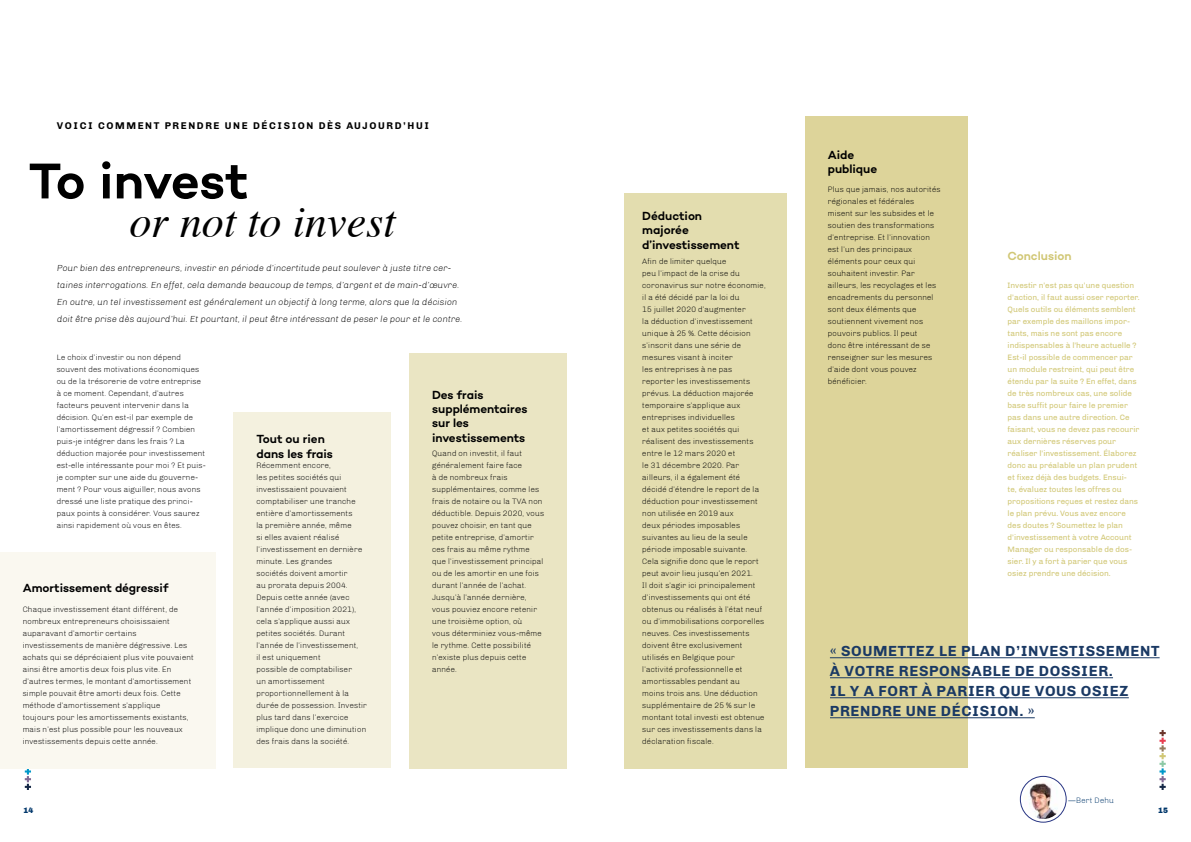
<style>
.page{position:relative;width:1191px;height:842px;background:#fff}
.page>*{position:absolute;margin:0;border:0;box-sizing:border-box;transform-origin:0 0}
.t1{font:600 51.2px "Campton";letter-spacing:-.015em;color:#000}
.t2{font:italic 44.1px "Times";color:#000}
.t3{font:700 15px/20px "Chivo";letter-spacing:.04em;color:#1a3964}
.t4{font:600 12px/14.4px "Campton";letter-spacing:-.005em;color:#000}
.t5{font:600 12px "Campton";letter-spacing:-.005em;color:#d1c775}
.t6{font:700 10px "Chivo";letter-spacing:.16em;color:#000}
.t7{font:italic 300 9px/17px "Chivo";color:#000}
.t8{font:300 8px/12px "Chivo";color:#000}
.t9{font:8px/12px "Chivo";color:#d1c775}
.t10{font:300 8px "Chivo";color:#00376b}
.t11{font:900 8px "Chivo";color:#00376b}
</style>
<div class="page">
<svg style="left:25px;top:768px;width:6px;height:22px"></svg>
<svg style="left:1159px;top:730px;width:6px;height:60px"></svg>
<div style="left:1020px;top:776px;width:46px;height:46px;border:1px solid #283583;border-radius:50%"></div>
<img style="left:1023px;top:779px;width:40px;height:40px;border-radius:20px">
<div style="left:0;top:552px;width:215px;height:216px;background:#faf8f0"></div>
<div style="left:234px;top:412px;width:157px;height:356px;background:#f4f1df"></div>
<div style="left:409px;top:353px;width:157px;height:415px;background:#eae5c3"></div>
<div style="left:624px;top:193px;width:162px;height:575px;background:#e3ddaf"></div>
<div style="left:805px;top:116px;width:162px;height:652px;background:#ddd49a"></div>
<hr style="left:830px;top:657px;width:329px;height:1px;background:#1a3964">
<hr style="left:830px;top:677px;width:283px;height:1px;background:#1a3964">
<hr style="left:830px;top:697px;width:298px;height:1px;background:#1a3964">
<hr style="left:830px;top:717px;width:204px;height:1px;background:#1a3964">
<p class="t6" style="left:57px;top:120px;width:374px">VOICI COMMENT PRENDRE UNE DÉCISION DÈS AUJOURD’HUI</p>
<h1 class="t1" style="left:28px;top:148px;width:222px">To invest</h1>
<h2 class="t2" style="left:130px;top:184px;width:268px">or not to invest</h2>
<p class="t7" style="left:57px;top:260px;width:407px">Pour bien des entrepreneurs, investir en période d’incertitude peut soulever à juste titre cer&shy;taines interrogations. En effet, cela demande beaucoup de temps, d’argent et de main-d’œuvre.<br>En outre, un tel investissement est généralement un objectif à long terme, alors que la décision doit être prise dès aujourd’hui. Et pourtant, il peut être intéressant de peser le pour et le contre.</p>
<p class="t8" style="left:57px;top:351px;width:151px">Le choix d’investir ou non dépend souvent des motivations économiques ou de la trésorerie de votre entreprise à ce moment. Cependant, d’autres facteurs peuvent intervenir dans la décision. Qu’en est-il par exemple de l’amortissement dégressif ? Combien puis-je intégrer dans les frais ? La déduction majorée pour investissement est-elle intéressante pour moi ? Et puis&shy;je compter sur une aide du gouverne&shy;ment ? Pour vous aiguiller, nous avons dressé une liste pratique des princi&shy;paux points à considérer. Vous saurez ainsi rapidement où vous en êtes.</p>
<h3 class="t4" style="left:432px;top:387px;width:97px">Des frais supplémentaires sur les investissements</h3>
<p class="t8" style="left:432px;top:447px;width:114px">Quand on investit, il faut généralement faire face<br>à de nombreux frais supplémentaires, comme les frais de notaire ou la TVA non déductible. Depuis 2020, vous pouvez choisir, en tant que petite entreprise, d’amortir ces frais au même rythme que l’investissement principal ou de les amortir en une fois durant l’année de l’achat.<br>Jusqu’à l’année dernière, vous pouviez encore retenir une troisième option, où<br>vous déterminiez vous-même le rythme. Cette possibilité n’existe plus depuis cette année.</p>
<h3 class="t4" style="left:256px;top:432px;width:78px">Tout ou rien dans les frais</h3>
<p class="t8" style="left:256px;top:459px;width:112px">Récemment encore,<br>les petites sociétés qui investissaient pouvaient comptabiliser une tranche entière d’amortissements<br>la première année, même<br>si elles avaient réalisé l’investissement en dernière minute. Les grandes<br>sociétés doivent amortir<br>au prorata depuis 2004.<br>Depuis cette année (avec l’année d’imposition 2021), cela s’applique aussi aux petites sociétés. Durant l’année de l’investissement,<br>il est uniquement<br>possible de comptabiliser<br>un amortissement proportionnellement à la durée de possession. Investir plus tard dans l’exercice implique donc une diminution des frais dans la société.</p>
<h3 class="t4" style="left:23px;top:580px;width:147px">Amortissement dégressif</h3>
<p class="t8" style="left:23px;top:603px;width:173px">Chaque investissement étant différent, de nombreux entrepreneurs choisissaient auparavant d’amortir certains investissements de manière dégressive. Les achats qui se dépréciaient plus vite pouvaient ainsi être amortis deux fois plus vite. En d’autres termes, le montant d’amortissement simple pouvait être amorti deux fois. Cette méthode d’amortissement s’applique toujours pour les amortissements existants, mais n’est plus possible pour les nouveaux investissements depuis cette année.</p>
<p class="t11" style="left:23px;top:806px;width:11px">14</p>
<h3 class="t4" style="left:642px;top:208px;width:99px">Déduction majorée d’investissement</h3>
<p class="t8" style="left:642px;top:255px;width:125px">Afin de limiter quelque<br>peu l’impact de la crise du coronavirus sur notre économie, il a été décidé par la loi du<br>15 juillet 2020 d’augmenter<br>la déduction d’investissement unique à 25 %. Cette décision s’inscrit dans une série de mesures visant à inciter<br>les entreprises à ne pas reporter les investissements prévus. La déduction majorée temporaire s’applique aux entreprises individuelles<br>et aux petites sociétés qui réalisent des investissements entre le 12 mars 2020 et<br>le 31 décembre 2020. Par ailleurs, il a également été décidé d’étendre le report de la déduction pour investissement non utilisée en 2019 aux<br>deux périodes imposables suivantes au lieu de la seule période imposable suivante.<br>Cela signifie donc que le report peut avoir lieu jusqu’en 2021.<br>Il doit s’agir ici principalement d’investissements qui ont été obtenus ou réalisés à l’état neuf ou d’immobilisations corporelles neuves. Ces investissements doivent être exclusivement utilisés en Belgique pour l’activité professionnelle et amortissables pendant au<br>moins trois ans. Une déduction supplémentaire de 25 % sur le montant total investi est obtenue sur ces investissements dans la déclaration fiscale.</p>
<h3 class="t4" style="left:828px;top:147px;width:51px">Aide publique</h3>
<p class="t8" style="left:828px;top:183px;width:114px">Plus que jamais, nos autorités régionales et fédérales misent sur les subsides et le soutien des transformations d’entreprise. Et l’innovation est l’un des principaux éléments pour ceux qui souhaitent investir. Par ailleurs, les recyclages et les encadrements du personnel sont deux éléments que soutiennent vivement nos pouvoirs publics. Il peut<br>donc être intéressant de se renseigner sur les mesures d’aide dont vous pouvez bénéficier.</p>
<h3 class="t5" style="left:1007px;top:249px;width:65px">Conclusion</h3>
<p class="t9" style="left:1007px;top:279px;width:134px">Investir n’est pas qu’une question d’action, il faut aussi oser reporter.<br>Quels outils ou éléments semblent par exemple des maillons impor&shy;tants, mais ne sont pas encore indispensables à l’heure actuelle ?<br>Est-il possible de commencer par un module restreint, qui peut être étendu par la suite ? En effet, dans de très nombreux cas, une solide base suffit pour faire le premier pas dans une autre direction. Ce faisant, vous ne devez pas recourir aux dernières réserves pour réaliser l’investissement. Élaborez donc au préalable un plan prudent et fixez déjà des budgets. Ensui-<br>te, évaluez toutes les offres ou propositions reçues et restez dans le plan prévu. Vous avez encore des doutes ? Soumettez le plan d’investissement à votre Account Manager ou responsable de dos&shy;sier. Il y a fort à parier que vous osiez prendre une décision.</p>
<h3 class="t3" style="left:830px;top:641px;width:331px">« SOUMETTEZ LE PLAN D’INVESTISSEMENT<br>À VOTRE RESPONSABLE DE DOSSIER.<br>IL Y A FORT À PARIER QUE VOUS OSIEZ<br>PRENDRE UNE DÉCISION. »</h3>
<p class="t10" style="left:1067px;top:796px;width:48px">—Bert Dehu</p>
<p class="t11" style="left:1158px;top:806px;width:11px">15</p>
</div>
